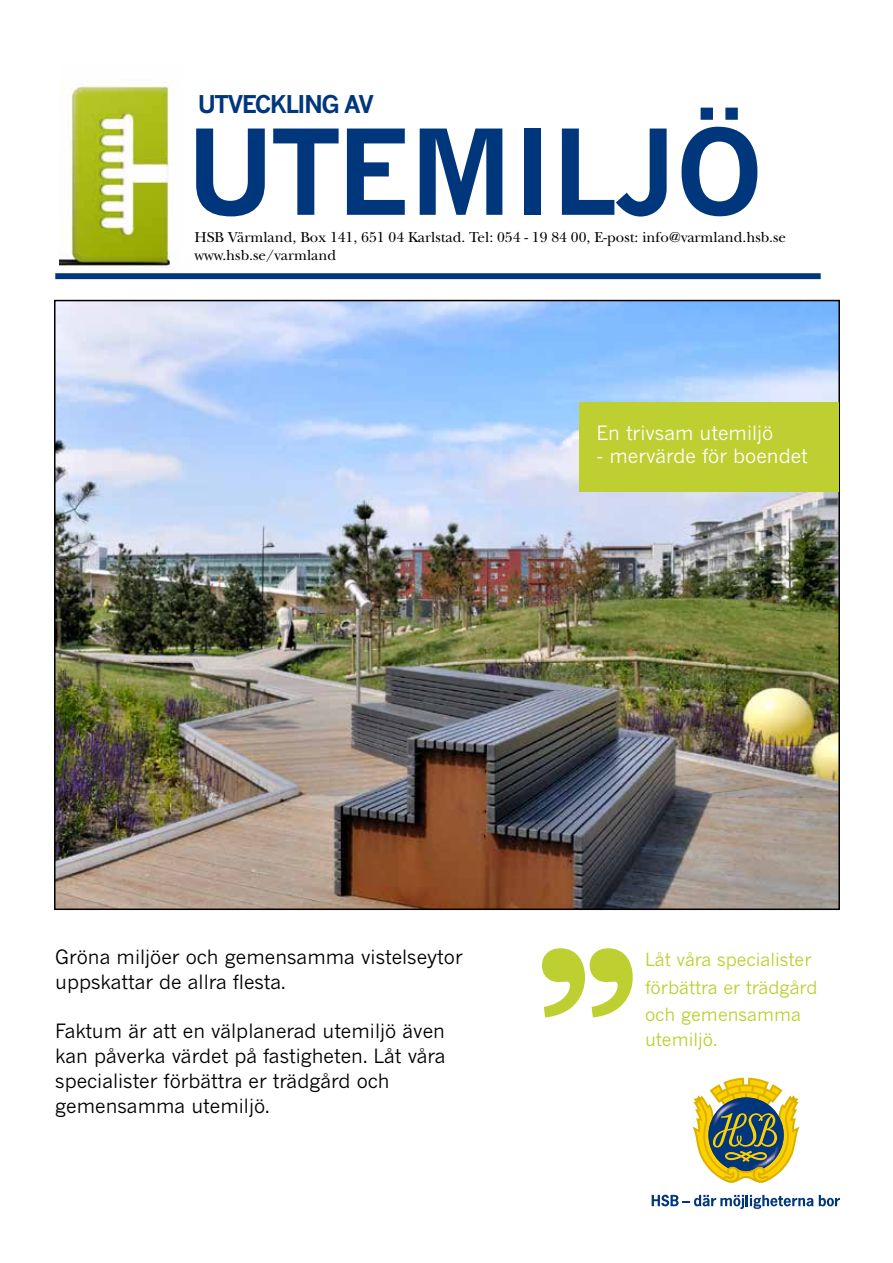
<style>
.page{position:relative;width:893px;height:1263px;background:#fff}
.page>*{position:absolute;margin:0;border:0;box-sizing:border-box;transform-origin:0 0}
.t1{font:700 115.5px "News Gothic MT Std";color:#00377c}
.t2{font:700 24px "News Gothic MT Std";letter-spacing:-.06em;color:#00377c}
.t3{font:19.5px/24.8px "News Gothic MT Std";color:#000}
.t4{font:19.5px "News Gothic MT Std";color:#fff}
.t5{font:18px/27.3px "News Gothic MT Std";color:#bdcf31}
.t6{font:15px/18px "New Baskerville Std";color:#000}
</style>
<div class="page">
<img style="left:60px;top:79px;width:118px;height:190px">
<div style="left:55px;top:273px;width:766px;height:6px;background:#00377c"></div>
<img style="left:57px;top:303px;width:780px;height:604px">
<svg style="left:542px;top:948px;width:91px;height:69px"></svg>
<div style="left:579px;top:402px;width:260px;height:89px;background:#bdcf31"></div>
<svg style="left:693px;top:1078px;width:106px;height:105px"></svg>
<svg style="left:652px;top:1195px;width:188px;height:14px"></svg>
<p class="t2" style="left:198px;top:89px;width:178px">UTVECKLING AV</p>
<h1 class="t1" style="left:187px;top:102px;width:578px">UTEMILJÖ</h1>
<p class="t6" style="left:195px;top:229px;width:593px">HSB Värmland, Box 141, 651 04 Karlstad. Tel: 054 - 19 84 00, E-post: info@varmland.hsb.se www.hsb.se/varmland</p>
<p class="t4" style="left:596px;top:421px;width:178px">En trivsam utemiljö</p>
<p class="t4" style="left:596px;top:444px;width:213px">- mervärde för boendet</p>
<p class="t3" style="left:55px;top:944px;width:409px">Gröna miljöer och gemensamma vistelseytor uppskattar de allra flesta.</p>
<p class="t3" style="left:55px;top:1018px;width:392px">Faktum är att en välplanerad utemiljö även kan påverka värdet på fastigheten. Låt våra specialister förbättra er trädgård och gemensamma utemiljö.</p>
<p class="t5" style="left:645px;top:946px;width:174px">Låt våra specialister förbättra er trädgård och gemensamma</p>
<p class="t5" style="left:645px;top:1025px;width:74px">utemiljö.</p>
</div>
